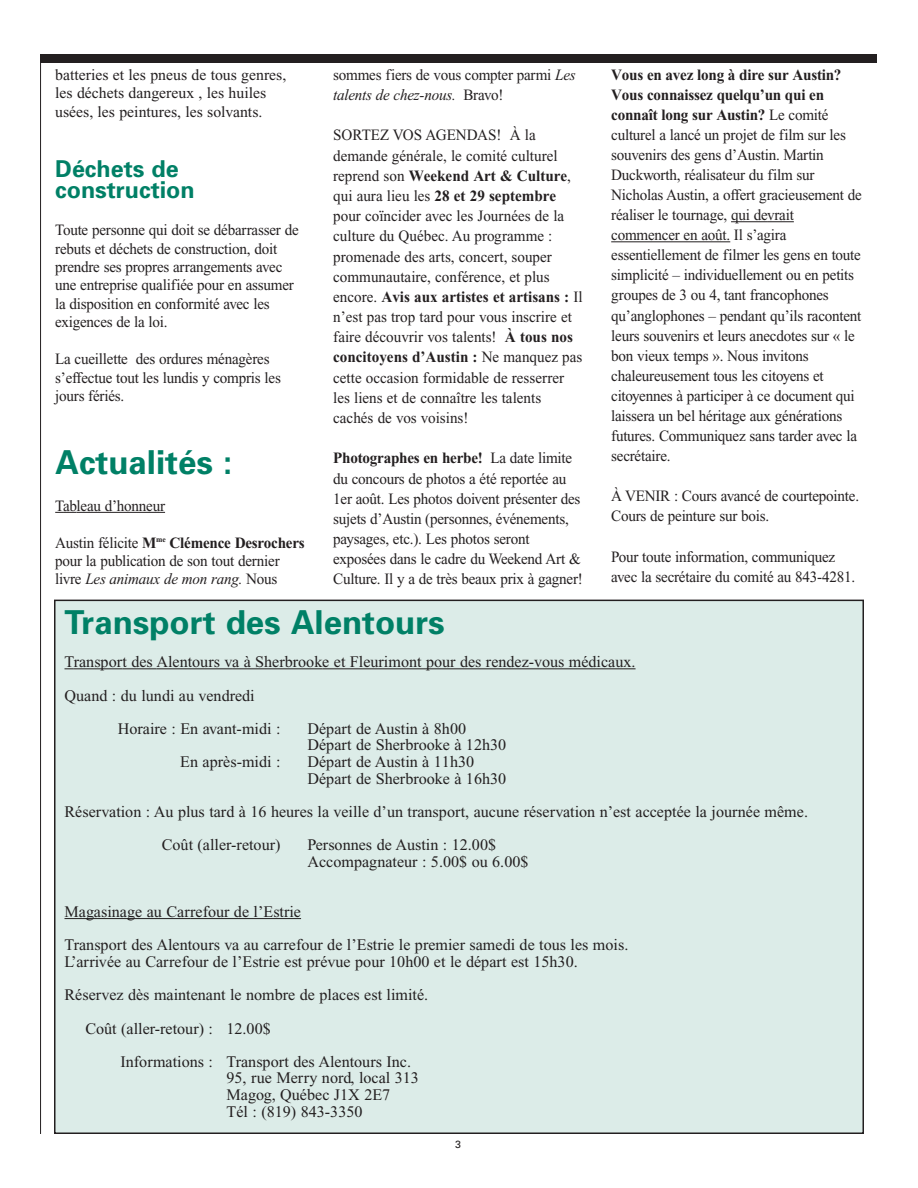
<style>
.page{position:relative;width:918px;height:1188px;background:#fff}
.page>*{position:absolute;margin:0;border:0;box-sizing:border-box;transform-origin:0 0}
.t1{font:700 33px "Univers";color:#008066}
.t2{font:700 23.25px/21px "Univers";color:#008066}
.t3{font:16.2px/16.6px "Times";color:#231f20}
.t4{font:15.75px/20.1px "Times";letter-spacing:-.015em;color:#231f20;scale:.96 1}
.t5{font:700 15.75px/20.1px "Times New Roman";letter-spacing:-.015em;color:#231f20;scale:.96 1}
.t6{font:15.75px/18.5px "Times";letter-spacing:-.015em;color:#231f20}
.t7{font:italic 15.75px "Times New Roman";letter-spacing:-.015em;color:#231f20;scale:.96 1}
.t8{font:10.5px "Univers";color:#231f20}
.s1{font-family:"Times";font-weight:400}
.s2{font-family:"Times";font-style:normal}
.s3{font-family:"Times New Roman";font-style:italic}
.s4{font-family:"Times New Roman";font-weight:700}
</style>
<div class="page">
<svg style="left:55px;top:512px;width:22px;height:1px"></svg>
<hr style="left:77px;top:512px;width:88px;height:1px;background:#231f20">
<hr style="left:731px;top:221px;width:36px;height:1px;background:#231f20">
<svg style="left:767px;top:221px;width:27px;height:1px"></svg>
<hr style="left:611px;top:241px;width:119px;height:1px;background:#231f20">
<div style="left:40px;top:54px;width:837px;height:9px;background:#231f20"></div>
<hr style="left:40px;top:54px;width:1px;height:1080px;background:#231f20">
<div style="left:55px;top:600px;width:808px;height:533px;background:#dcece8"></div>
<hr style="left:74px;top:668px;width:48px;height:1px;background:#231f20">
<hr style="left:122px;top:668px;width:34px;height:1px;background:#231f20">
<hr style="left:156px;top:668px;width:76px;height:1px;background:#231f20">
<hr style="left:232px;top:668px;width:90px;height:1px;background:#231f20">
<hr style="left:322px;top:668px;width:220px;height:1px;background:#231f20">
<hr style="left:542px;top:668px;width:94px;height:1px;background:#231f20">
<hr style="left:64px;top:918px;width:30px;height:1px;background:#231f20">
<hr style="left:94px;top:918px;width:96px;height:1px;background:#231f20">
<hr style="left:190px;top:918px;width:111px;height:1px;background:#231f20">
<p class="t6" style="left:55px;top:67px;width:233px">batteries et les pneus de tous genres, les déchets dangereux , les huiles usées, les peintures, les solvants.</p>
<h2 class="t2" style="left:55px;top:161px;width:141px">Déchets de construction</h2>
<p class="t4" style="left:55px;top:222px;width:255px;line-height:18.5px">Toute personne qui doit se débarrasser de rebuts et déchets de construction, doit prendre ses propres arrangements avec une entreprise qualifiée pour en assumer la disposition en conformité avec les exigences de la loi.</p>
<p class="t4" style="left:55px;top:351px;width:237px;line-height:18.5px">La cueillette des ordures ménagères s’effectue tout les lundis y compris les jours fériés.</p>
<h1 class="t1" style="left:55px;top:450px;width:178px">Actualités :</h1>
<p class="t4" style="left:55px;top:497px;width:116px">Tableau d’honneur</p>
<p class="t5" style="left:55px;top:534px;width:262px"><span class="s1">Austin félicite</span> M<sup>me</sup> Clémence Desrochers</p>
<p class="t4" style="left:55px;top:552px;width:235px">pour la publication de son tout dernier</p>
<p class="t7" style="left:55px;top:574px;width:233px"><span class="s2">livre</span> Les animaux de mon rang. <span class="s2">Nous</span></p>
<p class="t4" style="left:333px;top:66px;width:254px">sommes fiers de vous compter parmi <span class="s3">Les</span></p>
<p class="t7" style="left:333px;top:89px;width:179px">talents de chez-nous. <span class="s2">Bravo!</span></p>
<p class="t4" style="left:333px;top:127px;width:235px">SORTEZ VOS AGENDAS! À la demande générale, le comité culturel</p>
<p class="t5" style="left:333px;top:167px;width:249px"><span class="s1">reprend son</span> Weekend Art &amp; Culture<span class="s1">, qui aura lieu les</span> 28 et 29 septembre</p>
<p class="t4" style="left:333px;top:207px;width:242px">pour coïncider avec les Journées de la culture du Québec. Au programme : promenade des arts, concert, souper communautaire, conférence, et plus</p>
<p class="t5" style="left:333px;top:288px;width:261px"><span class="s1">encore.</span> Avis aux artistes et artisans : <span class="s1">Il</span></p>
<p class="t4" style="left:333px;top:308px;width:251px">n’est pas trop tard pour vous inscrire et faire découvrir vos talents! <span class="s4">À tous nos</span></p>
<p class="t5" style="left:333px;top:349px;width:261px">concitoyens d’Austin : <span class="s1">Ne manquez pas</span></p>
<p class="t4" style="left:333px;top:369px;width:242px">cette occasion formidable de resserrer les liens et de connaître les talents cachés de vos voisins!</p>
<p class="t5" style="left:333px;top:450px;width:251px">Photographes en herbe! <span class="s1">La date limite</span></p>
<p class="t4" style="left:333px;top:470px;width:262px">du concours de photos a été reportée au 1er août. Les photos doivent présenter des sujets d’Austin (personnes, événements, paysages, etc.). Les photos seront exposées dans le cadre du Weekend Art &amp; Culture. Il y a de très beaux prix à gagner!</p>
<p class="t5" style="left:611px;top:66px;width:241px">Vous en avez long à dire sur Austin?<br>Vous connaissez quelqu’un qui en connaît long sur Austin? <span class="s1">Le comité</span></p>
<p class="t4" style="left:611px;top:126px;width:263px">culturel a lancé un projet de film sur les souvenirs des gens d’Austin. Martin Duckworth, réalisateur du film sur Nicholas Austin, a offert gracieusement de réaliser le tournage, qui devrait commencer en août. Il s’agira essentiellement de filmer les gens en toute simplicité – individuellement ou en petits groupes de 3 ou 4, tant francophones qu’anglophones – pendant qu’ils racontent leurs souvenirs et leurs anecdotes sur « le bon vieux temps ». Nous invitons chaleureusement tous les citoyens et citoyennes à participer à ce document qui laissera un bel héritage aux générations futures. Communiquez sans tarder avec la secrétaire.</p>
<p class="t4" style="left:611px;top:487px;width:260px">À VENIR : Cours avancé de courtepointe.<br>Cours de peinture sur bois.</p>
<p class="t4" style="left:611px;top:548px;width:256px">Pour toute information, communiquez avec la secrétaire du comité au 843-4281.</p>
<h1 class="t1" style="left:64px;top:610px;width:382px">Transport des Alentours</h1>
<p class="t3" style="left:64px;top:655px;width:573px">Transport des Alentours va à Sherbrooke et Fleurimont pour des rendez-vous médicaux.</p>
<p class="t3" style="left:64px;top:688px;width:192px">Quand : du lundi au vendredi</p>
<p class="t3" style="left:118px;top:722px;width:164px">Horaire : En avant-midi :</p>
<p class="t3" style="left:308px;top:722px;width:200px">Départ de Austin à 8h00<br>Départ de Sherbrooke à 12h30</p>
<p class="t3" style="left:180px;top:755px;width:102px">En après-midi :</p>
<p class="t3" style="left:308px;top:755px;width:200px">Départ de Austin à 11h30<br>Départ de Sherbrooke à 16h30</p>
<p class="t3" style="left:162px;top:797px;width:648px;line-height:33.3px;text-indent:-97px">Réservation : Au plus tard à 16 heures la veille d’un transport, aucune réservation n’est acceptée la journée même.<br>Coût (aller-retour)</p>
<p class="t3" style="left:308px;top:838px;width:223px">Personnes de Austin : 12.00$<br>Accompagnateur : 5.00$ ou 6.00$</p>
<p class="t3" style="left:64px;top:896px;width:565px;line-height:33.3px">Magasinage au Carrefour de l’Estrie<br>Transport des Alentours va au carrefour de l’Estrie le premier samedi de tous les mois.</p>
<p class="t3" style="left:64px;top:955px;width:515px">L’arrivée au Carrefour de l’Estrie est prévue pour 10h00 et le départ est 15h30.</p>
<p class="t3" style="left:64px;top:988px;width:365px">Réservez dès maintenant le nombre de places est limité.</p>
<p class="t3" style="left:85px;top:1021px;width:187px">Coût (aller-retour) : 12.00$</p>
<p class="t3" style="left:121px;top:1055px;width:292px">Informations : Transport des Alentours Inc.</p>
<p class="t3" style="left:227px;top:1071px;width:194px">95, rue Merry nord, local 313<br>Magog, Québec J1X 2E7<br>Tél : (819) 843-3350</p>
<p class="t8" style="left:455px;top:1141px;width:7px">3</p>
</div>
